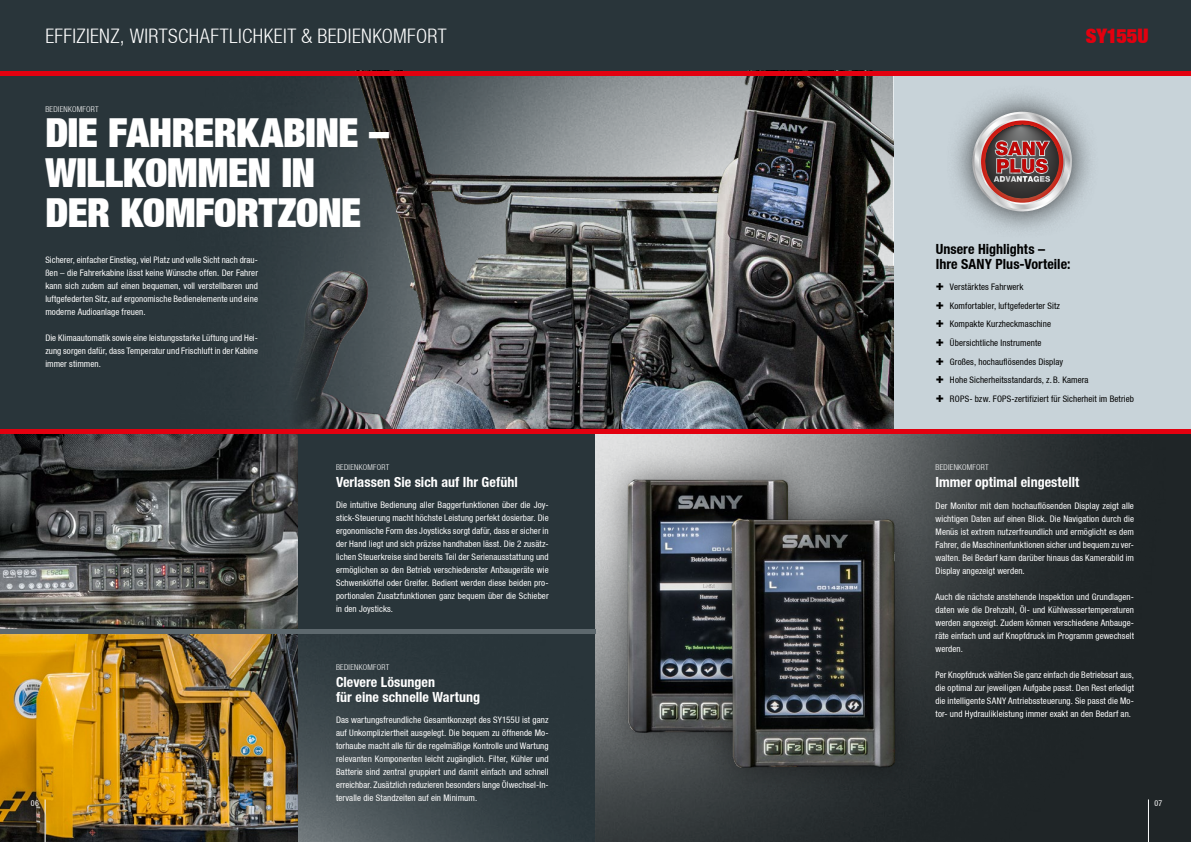
<style>
.page{position:relative;width:1191px;height:842px;background:#fff}
.page>*{position:absolute;margin:0;border:0;box-sizing:border-box;transform-origin:0 0}
.t1{font:900 40px/40px "Context Reprise Extra Black S Si Extra";letter-spacing:-.01em;color:#fff}
.t2{font:700 20px "Context Reprise Light Cond S Si";letter-spacing:.02em;color:#fff}
.t3{font:900 20px "Context Reprise Extra Black S Si Extra";letter-spacing:-.01em;color:#e3000f}
.t4{font:700 condensed 14px/15px "Context Reprise Condensed S Si";letter-spacing:.005em;color:#fff}
.t5{font:700 condensed 14px/15px "Context Reprise Condensed S Si";letter-spacing:.005em;color:#000}
.t6{font:9px/13px "Context Reprise Condensed S Si Condensed";letter-spacing:.01em;color:#fff;text-align:justify}
.t7{font:9px/18.7px "Context Reprise Condensed S Si Condensed";letter-spacing:.01em;color:#000}
.t8{font:700 8px "Context Reprise Light Cond S Si";letter-spacing:.03em;color:#fff}
.t9{font:8px "Context Reprise Condensed S Si Condensed";color:#fff}
.s1{font-family:"Context Reprise Extra Black S Si Extra";font-weight:900;font-size:13.5px}
</style>
<div class="page">
<div style="left:0;top:0;width:1191px;height:71px;background:#29353a"></div>
<div style="left:0;top:434px;width:595px;height:408px;background:#29353a"></div>
<div style="left:893px;top:75px;width:298px;height:354px;background:#c8d3d9"></div>
<img style="left:298px;top:652px;width:235px;height:190px">
<img style="left:595px;top:434px;width:596px;height:408px">
<img style="left:0;top:434px;width:298px;height:195px">
<div style="left:945px;top:84px;width:154px;height:155px;background:#000;opacity:.75"></div>
<svg style="left:969px;top:112px;width:106px;height:103px;background:#9c8181"></svg>
<div style="left:0;top:629px;width:595px;height:5px;background:#5d686d"></div>
<div style="left:0;top:75px;width:269px;height:354px;background:#29353a"></div>
<img style="left:269px;top:75px;width:624px;height:354px">
<hr style="left:0;top:71px;width:1191px;height:4px;background:#e3000f">
<div style="left:0;top:429px;width:1191px;height:5px;background:#e3000f"></div>
<div style="left:594px;top:446px;width:228px;height:320px;background:#000;opacity:.5"></div>
<img style="left:600px;top:459px;width:219px;height:306px">
<div style="left:698px;top:485px;width:230px;height:316px;background:#000;opacity:.5"></div>
<img style="left:713px;top:496px;width:191px;height:289px">
<img style="left:0;top:634px;width:298px;height:208px">
<hr style="left:1148px;top:799px;width:1px;height:43px;background:#fff">
<hr style="left:45px;top:799px;width:1px;height:43px;background:#fff">
<h2 class="t2" style="left:45px;top:24px;width:403px">EFFIZIENZ, WIRTSCHAFTLICHKEIT &amp; BEDIENKOMFORT</h2>
<h2 class="t3" style="left:1085px;top:22px;width:64px">SY155U</h2>
<p class="t8" style="left:45px;top:105px;width:55px">BEDIENKOMFORT</p>
<h1 class="t1" style="left:45px;top:112px;width:345px">DIE FAHRERKABINE –<br>WILLKOMMEN IN<br>DER KOMFORTZONE</h1>
<p class="t6" style="left:45px;top:253px;width:214px">Sicherer, einfacher Einstieg, viel Platz und volle Sicht nach drau&shy;ßen – die Fahrerkabine lässt keine Wünsche offen. Der Fahrer kann sich zudem auf einen bequemen, voll verstellbaren und luftgefederten Sitz, auf ergonomische Bedienelemente und eine moderne Audioanlage freuen.</p>
<p class="t6" style="left:45px;top:331px;width:214px">Die Klimaautomatik sowie eine leistungsstarke Lüftung und Hei&shy;zung sorgen dafür, dass Temperatur und Frischluft in der Kabine immer stimmen.</p>
<h3 class="t5" style="left:935px;top:241px;width:136px">Unsere Highlights –<br>Ihre SANY Plus-Vorteile:</h3>
<p class="t7" style="left:935px;top:277px;width:200px"><span class="s1">+</span> Verstärktes Fahrwerk<br><span class="s1">+</span> Komfortabler, luftgefederter Sitz<br><span class="s1">+</span> Kompakte Kurzheckmaschine<br><span class="s1">+</span> Übersichtliche Instrumente<br><span class="s1">+</span> Großes, hochauflösendes Display<br><span class="s1">+</span> Hohe Sicherheitsstandards, z. B. Kamera<br><span class="s1">+</span> ROPS- bzw. FOPS-zertifiziert für Sicherheit im Betrieb</p>
<p class="t8" style="left:336px;top:463px;width:55px">BEDIENKOMFORT</p>
<h3 class="t4" style="left:336px;top:474px;width:183px">Verlassen Sie sich auf Ihr Gefühl</h3>
<p class="t6" style="left:336px;top:498px;width:214px">Die intuitive Bedienung aller Baggerfunktionen über die Joy&shy;stick-Steuerung macht höchste Leistung perfekt dosierbar. Die ergonomische Form des Joysticks sorgt dafür, dass er sicher in der Hand liegt und sich präzise handhaben lässt. Die 2 zusätz&shy;lichen Steuerkreise sind bereits Teil der Serienausstattung und ermöglichen so den Betrieb verschiedenster Anbaugeräte wie Schwenklöffel oder Greifer. Bedient werden diese beiden pro&shy;portionalen Zusatzfunktionen ganz bequem über die Schieber in den Joysticks.</p>
<p class="t8" style="left:935px;top:463px;width:55px">BEDIENKOMFORT</p>
<h3 class="t4" style="left:935px;top:474px;width:145px">Immer optimal eingestellt</h3>
<p class="t6" style="left:935px;top:499px;width:200px">Der Monitor mit dem hochauflösenden Display zeigt alle wichtigen Daten auf einen Blick. Die Navigation durch die Menüs ist extrem nutzerfreundlich und ermöglicht es dem Fahrer, die Maschinenfunktionen sicher und bequem zu ver&shy;walten. Bei Bedarf kann darüber hinaus das Kamerabild im Display angezeigt werden.</p>
<p class="t6" style="left:935px;top:590px;width:200px">Auch die nächste anstehende Inspektion und Grundlagen&shy;daten wie die Drehzahl, Öl- und Kühlwassertemperaturen werden angezeigt. Zudem können verschiedene Anbauge&shy;räte einfach und auf Knopfdruck im Programm gewechselt werden.</p>
<p class="t6" style="left:935px;top:668px;width:200px">Per Knopfdruck wählen Sie ganz einfach die Betriebsart aus, die optimal zur jeweiligen Aufgabe passt. Den Rest erledigt die intelligente SANY Antriebssteuerung. Sie passt die Mo&shy;tor- und Hydraulikleistung immer exakt an den Bedarf an.</p>
<p class="t8" style="left:336px;top:663px;width:55px">BEDIENKOMFORT</p>
<h3 class="t4" style="left:336px;top:674px;width:145px">Clevere Lösungen<br>für eine schnelle Wartung</h3>
<p class="t6" style="left:336px;top:713px;width:214px">Das wartungsfreundliche Gesamtkonzept des SY155U ist ganz auf Unkompliziertheit ausgelegt. Die bequem zu öffnende Mo&shy;torhaube macht alle für die regelmäßige Kontrolle und Wartung relevanten Komponenten leicht zugänglich. Filter, Kühler und Batterie sind zentral gruppiert und damit einfach und schnell erreichbar. Zusätzlich reduzieren besonders lange Ölwechsel-In&shy;tervalle die Standzeiten auf ein Minimum.</p>
<p class="t9" style="left:31px;top:798px;width:10px">06</p>
<p class="t9" style="left:1154px;top:798px;width:9px">07</p>
</div>
